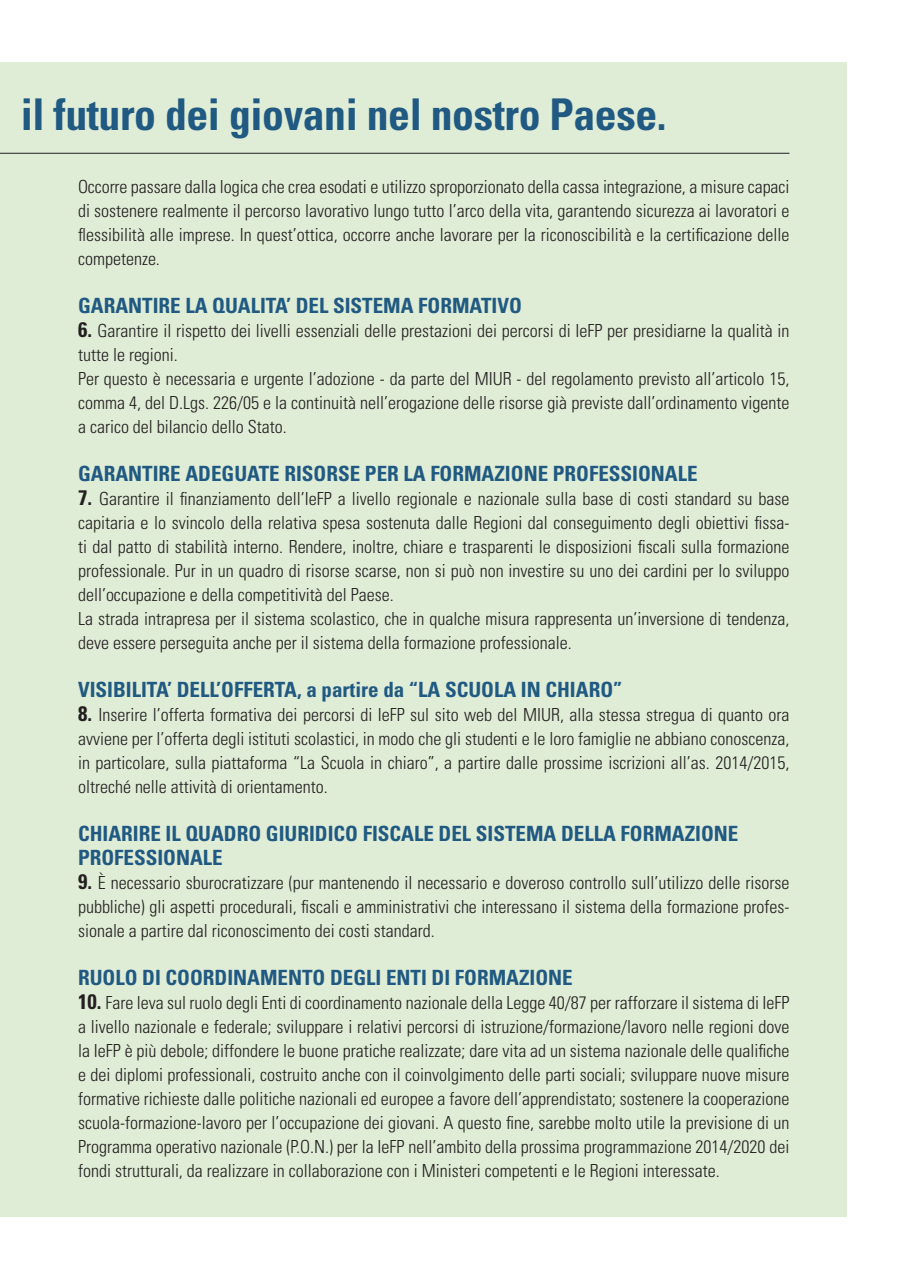
<style>
.page{position:relative;width:910px;height:1280px;background:#fff}
.page>*{position:absolute;margin:0;border:0;box-sizing:border-box;transform-origin:0 0}
.t1{font:700 condensed 43.8px "Univers";letter-spacing:-.01em;color:#205981}
.t2{font:700 condensed 21px/24px "Univers";color:#205981}
.t3{font:300 condensed 18px/24px "Univers";color:#231f20;text-align:justify}
.s1{font-weight:700;font-size:21px}
</style>
<div class="page">
<div style="left:0;top:63px;width:847px;height:1154px;background:#dfecd6"></div>
<hr style="left:0;top:153px;width:789px;height:1px;background:#231f20">
<h1 class="t1" style="left:21px;top:87px;width:647px">il futuro dei giovani nel nostro Paese.</h1>
<p class="t3" style="left:78px;top:175px;width:713px">Occorre passare dalla logica che crea esodati e utilizzo sproporzionato della cassa integrazione, a misure capaci di sostenere realmente il percorso lavorativo lungo tutto l’arco della vita, garantendo sicurezza ai lavoratori e flessibilità alle imprese. In quest’ottica, occorre anche lavorare per la riconoscibilità e la certificazione delle competenze.</p>
<p class="t2" style="left:78px;top:293px;width:445px">GARANTIRE LA QUALITA’ DEL SISTEMA FORMATIVO</p>
<p class="t3" style="left:78px;top:319px;width:713px;text-align:left"><span class="s1">6.</span> Garantire il rispetto dei livelli essenziali delle prestazioni dei percorsi di IeFP per presidiarne la qualità in tutte le regioni.<br>Per questo è necessaria e urgente l’adozione - da parte del MIUR - del regolamento previsto all’articolo 15, comma 4, del D.Lgs. 226/05 e la continuità nell’erogazione delle risorse già previste dall’ordinamento vigente a carico del bilancio dello Stato.</p>
<p class="t2" style="left:78px;top:461px;width:621px">GARANTIRE ADEGUATE RISORSE PER LA FORMAZIONE PROFESSIONALE</p>
<p class="t3" style="left:78px;top:487px;width:713px;text-align:left"><span class="s1">7.</span> Garantire il finanziamento dell’IeFP a livello regionale e nazionale sulla base di costi standard su base capitaria e lo svincolo della relativa spesa sostenuta dalle Regioni dal conseguimento degli obiettivi fissa&shy;ti dal patto di stabilità interno. Rendere, inoltre, chiare e trasparenti le disposizioni fiscali sulla formazione professionale. Pur in un quadro di risorse scarse, non si può non investire su uno dei cardini per lo sviluppo dell’occupazione e della competitività del Paese.<br>La strada intrapresa per il sistema scolastico, che in qualche misura rappresenta un’inversione di tendenza, deve essere perseguita anche per il sistema della formazione professionale.</p>
<p class="t2" style="left:78px;top:677px;width:546px">VISIBILITA’ DELL’OFFERTA, a partire da “LA SCUOLA IN CHIARO”</p>
<p class="t3" style="left:78px;top:703px;width:713px"><span class="s1">8.</span> Inserire l’offerta formativa dei percorsi di IeFP sul sito web del MIUR, alla stessa stregua di quanto ora avviene per l’offerta degli istituti scolastici, in modo che gli studenti e le loro famiglie ne abbiano conoscenza, in particolare, sulla piattaforma “La Scuola in chiaro”, a partire dalle prossime iscrizioni all’as. 2014/2015, oltreché nelle attività di orientamento.</p>
<p class="t2" style="left:78px;top:821px;width:662px">CHIARIRE IL QUADRO GIURIDICO FISCALE DEL SISTEMA DELLA FORMAZIONE<br>PROFESSIONALE</p>
<p class="t3" style="left:78px;top:871px;width:713px"><span class="s1">9.</span> È necessario sburocratizzare (pur mantenendo il necessario e doveroso controllo sull’utilizzo delle risorse pubbliche) gli aspetti procedurali, fiscali e amministrativi che interessano il sistema della formazione profes&shy;sionale a partire dal riconoscimento dei costi standard.</p>
<p class="t2" style="left:78px;top:965px;width:496px">RUOLO DI COORDINAMENTO DEGLI ENTI DI FORMAZIONE</p>
<p class="t3" style="left:78px;top:991px;width:713px"><span class="s1">10.</span> Fare leva sul ruolo degli Enti di coordinamento nazionale della Legge 40/87 per rafforzare il sistema di IeFP a livello nazionale e federale; sviluppare i relativi percorsi di istruzione/formazione/lavoro nelle regioni dove la IeFP è più debole; diffondere le buone pratiche realizzate; dare vita ad un sistema nazionale delle qualifiche e dei diplomi professionali, costruito anche con il coinvolgimento delle parti sociali; sviluppare nuove misure formative richieste dalle politiche nazionali ed europee a favore dell’apprendistato; sostenere la cooperazione scuola-formazione-lavoro per l’occupazione dei giovani. A questo fine, sarebbe molto utile la previsione di un Programma operativo nazionale (P.O.N.) per la IeFP nell’ambito della prossima programmazione 2014/2020 dei fondi strutturali, da realizzare in collaborazione con i Ministeri competenti e le Regioni interessate.</p>
</div>
